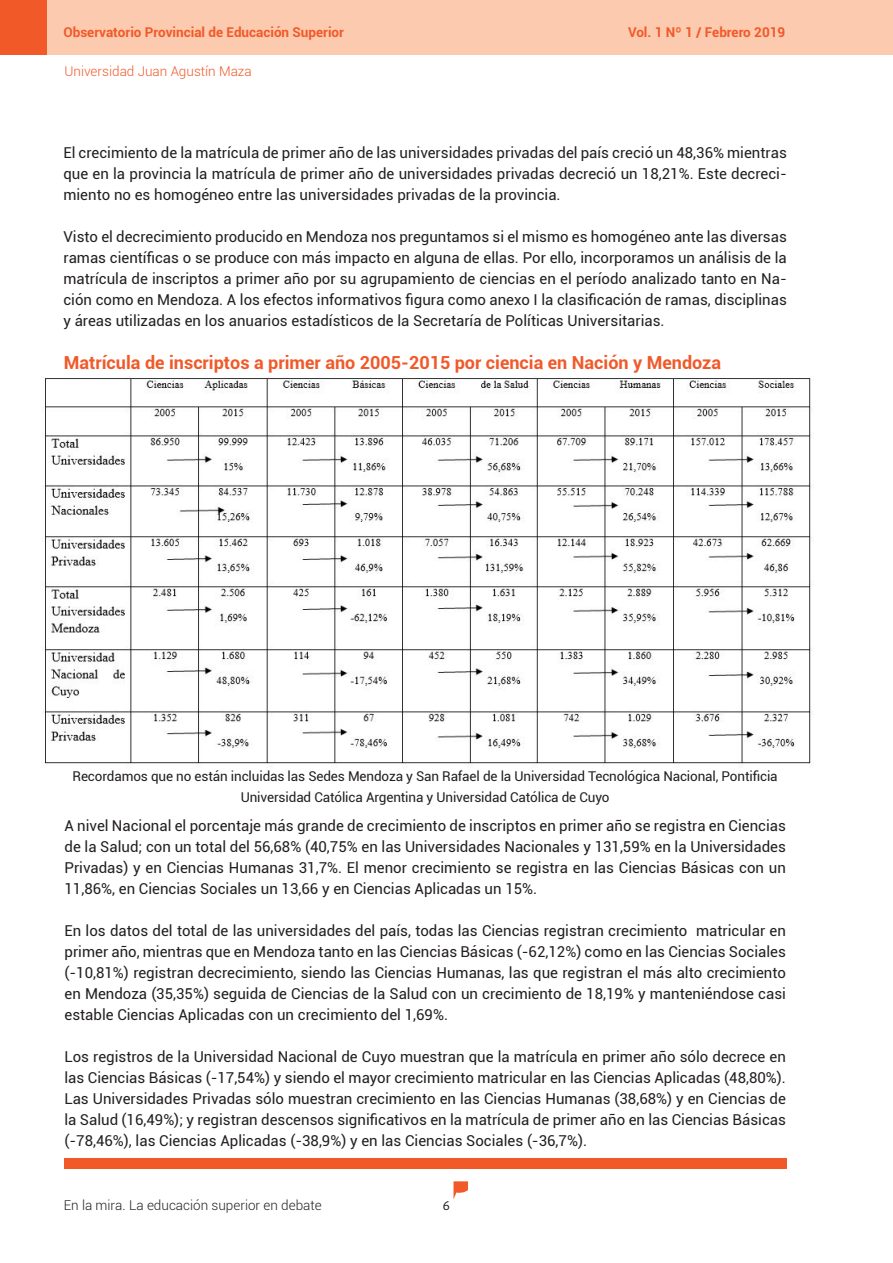
<style>
.page{position:relative;width:893px;height:1263px;background:#fff}
.page>*{position:absolute;margin:0;border:0;box-sizing:border-box;transform-origin:0 0}
.Título_Txt{font:700 18px "Roboto";color:#f15929}
.Txt_base{font:15px/21px "Roboto";color:#231f20;text-align:justify}
.t1{font:15px "Alegreya Sans";color:#231f20}
.epígrafe{font:13.5px/21px "Roboto";letter-spacing:-.01em;color:#231f20;text-align:center}
.t2{font:700 13.5px "Roboto";color:#f15929}
.t3{font:300 13.5px "Roboto";color:#231f20}
.t4{font:300 13.5px "Roboto";color:#f15929}
</style>
<div class="page">
<svg style="left:453px;top:1181px;width:15px;height:18px"></svg>
<div style="left:47px;top:0;width:846px;height:54px;background:#fccaae"></div>
<div style="left:0;top:0;width:47px;height:54px;background:#f15929"></div>
<div style="left:64px;top:1158px;width:723px;height:10px;background:#f15929"></div>
<img style="left:42px;top:377px;width:771px;height:390px">
<p class="t2" style="left:63px;top:23px;width:282px">Observatorio Provincial de Educación Superior</p>
<p class="t4" style="left:64px;top:61px;width:189px">Universidad Juan Agustín Maza</p>
<p class="t2" style="left:628px;top:23px;width:159px">Vol. 1 Nº 1 / Febrero 2019</p>
<p class="Txt_base" style="left:63px;top:142px;width:725px">El crecimiento de la matrícula de primer año de las universidades privadas del país creció un 48,36% mientras que en la provincia la matrícula de primer año de universidades privadas decreció un 18,21%. Este decreci&shy;miento no es homogéneo entre las universidades privadas de la provincia.</p>
<p class="Txt_base" style="left:63px;top:226px;width:725px">Visto el decrecimiento producido en Mendoza nos preguntamos si el mismo es homogéneo ante las diversas ramas científicas o se produce con más impacto en alguna de ellas. Por ello, incorporamos un análisis de la matrícula de inscriptos a primer año por su agrupamiento de ciencias en el período analizado tanto en Na&shy;ción como en Mendoza. A los efectos informativos figura como anexo I la clasificación de ramas, disciplinas y áreas utilizadas en los anuarios estadísticos de la Secretaría de Políticas Universitarias.</p>
<p class="Título_Txt" style="left:64px;top:350px;width:659px">Matrícula de inscriptos a primer año 2005-2015 por ciencia en Nación y Mendoza</p>
<p class="epígrafe" style="left:73px;top:765px;width:707px">Recordamos que no están incluidas las Sedes Mendoza y San Rafael de la Universidad Tecnológica Nacional, Pontificia<br>Universidad Católica Argentina y Universidad Católica de Cuyo</p>
<p class="Txt_base" style="left:64px;top:814px;width:723px">A nivel Nacional el porcentaje más grande de crecimiento de inscriptos en primer año se registra en Ciencias de la Salud; con un total del 56,68% (40,75% en las Universidades Nacionales y 131,59% en la Universidades Privadas) y en Ciencias Humanas 31,7%. El menor crecimiento se registra en las Ciencias Básicas con un 11,86%, en Ciencias Sociales un 13,66 y en Ciencias Aplicadas un 15%.</p>
<p class="Txt_base" style="left:64px;top:919px;width:723px">En los datos del total de las universidades del país, todas las Ciencias registran crecimiento matricular en primer año, mientras que en Mendoza tanto en las Ciencias Básicas (-62,12%) como en las Ciencias Sociales (-10,81%) registran decrecimiento, siendo las Ciencias Humanas, las que registran el más alto crecimiento en Mendoza (35,35%) seguida de Ciencias de la Salud con un crecimiento de 18,19% y manteniéndose casi estable Ciencias Aplicadas con un crecimiento del 1,69%.</p>
<p class="Txt_base" style="left:64px;top:1045px;width:723px">Los registros de la Universidad Nacional de Cuyo muestran que la matrícula en primer año sólo decrece en las Ciencias Básicas (-17,54%) y siendo el mayor crecimiento matricular en las Ciencias Aplicadas (48,80%).</p>
<p class="Txt_base" style="left:64px;top:1087px;width:723px">Las Universidades Privadas sólo muestran crecimiento en las Ciencias Humanas (38,68%) y en Ciencias de la Salud (16,49%); y registran descensos significativos en la matrícula de primer año en las Ciencias Básicas (-78,46%), las Ciencias Aplicadas (-38,9%) y en las Ciencias Sociales (-36,7%).</p>
<p class="t3" style="left:64px;top:1196px;width:260px">En la mira. La educación superior en debate</p>
<p class="t1" style="left:443px;top:1195px;width:9px">6</p>
</div>
